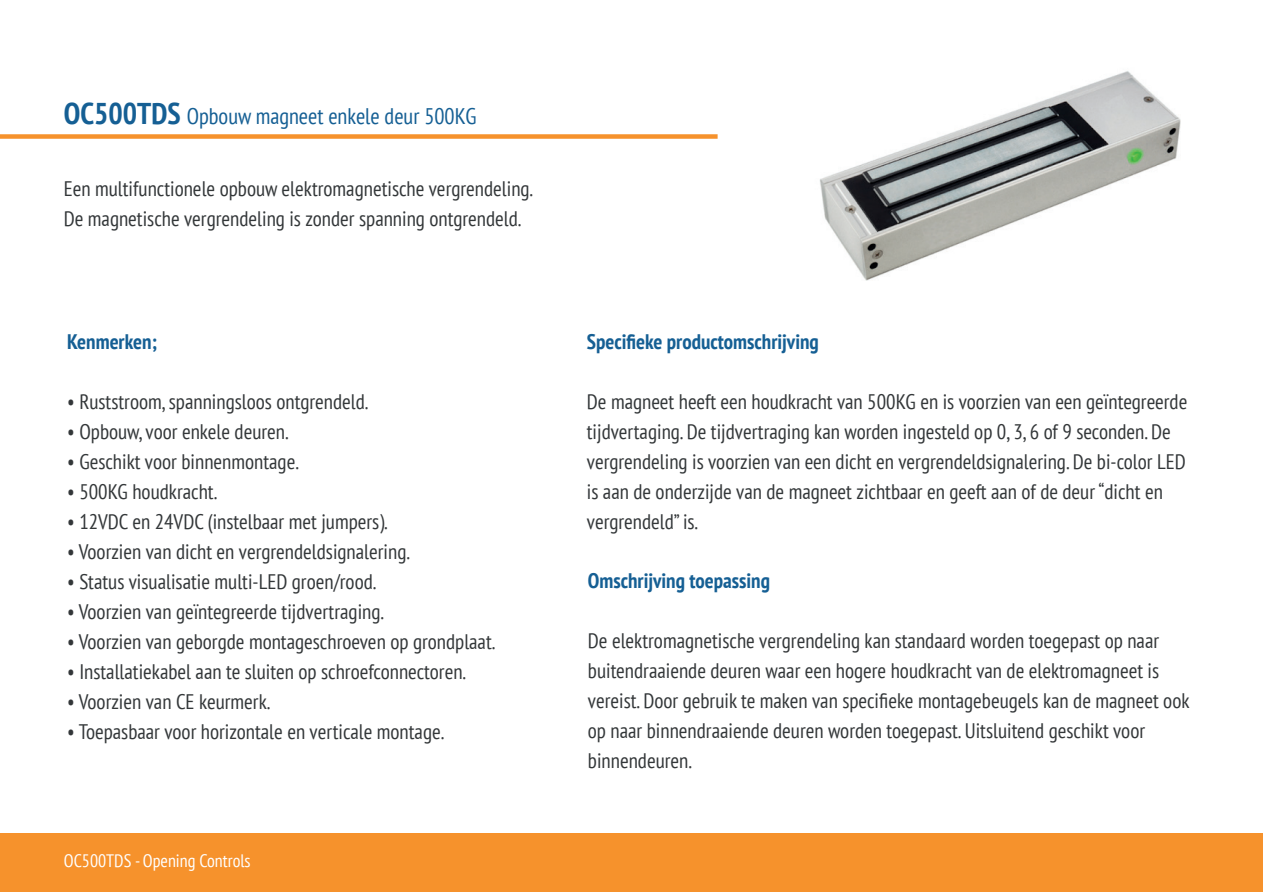
<style>
.page{position:relative;width:1263px;height:893px;background:#fff}
.page>*{position:absolute;margin:0;border:0;box-sizing:border-box;transform-origin:0 0}
.t1{font:condensed 22.5px "PT Sans";color:#155f94}
.t2{font:condensed 21px/30px "PT Sans";color:#333739}
.t3{font:700 condensed 21px "PT Sans";color:#155f94}
.t4{font:condensed 18px "PT Sans";color:#fff}
.s1{font-weight:700;font-size:30px}
</style>
<div class="page">
<div style="left:0;top:833px;width:1263px;height:59px;background:#f6922c"></div>
<div style="left:0;top:134px;width:718px;height:5px;background:#f6922c"></div>
<img style="left:819px;top:71px;width:361px;height:210px">
<p class="t1" style="left:64px;top:102px;width:414px"><span class="s1">OC500TDS</span> Opbouw magneet enkele deur 500KG</p>
<p class="t2" style="left:64px;top:173px;width:471px">Een multifunctionele opbouw elektromagnetische vergrendeling.<br>De magnetische vergrendeling is zonder spanning ontgrendeld.</p>
<p class="t3" style="left:67px;top:328px;width:91px">Kenmerken;</p>
<p class="t2" style="left:67px;top:386px;width:303px">• Ruststroom, spanningsloos ontgrendeld.</p>
<p class="t2" style="left:67px;top:416px;width:223px">• Opbouw, voor enkele deuren.</p>
<p class="t2" style="left:67px;top:446px;width:233px">• Geschikt voor binnenmontage.</p>
<p class="t2" style="left:67px;top:476px;width:152px">• 500KG houdkracht.</p>
<p class="t2" style="left:67px;top:506px;width:322px">• 12VDC en 24VDC (instelbaar met jumpers).</p>
<p class="t2" style="left:67px;top:536px;width:344px">• Voorzien van dicht en vergrendeldsignalering.</p>
<p class="t2" style="left:67px;top:566px;width:311px">• Status visualisatie multi-LED groen/rood.</p>
<p class="t2" style="left:67px;top:596px;width:318px">• Voorzien van geïntegreerde tijdvertraging.</p>
<p class="t2" style="left:67px;top:626px;width:430px">• Voorzien van geborgde montageschroeven op grondplaat.</p>
<p class="t2" style="left:67px;top:656px;width:401px">• Installatiekabel aan te sluiten op schroefconnectoren.</p>
<p class="t2" style="left:67px;top:686px;width:205px">• Voorzien van CE keurmerk.</p>
<p class="t2" style="left:67px;top:716px;width:379px">• Toepasbaar voor horizontale en verticale montage.</p>
<p class="t4" style="left:64px;top:849px;width:188px">OC500TDS - Opening Controls</p>
<p class="t3" style="left:587px;top:328px;width:233px">Specifieke productomschrijving</p>
<p class="t2" style="left:587px;top:386px;width:602px">De magneet heeft een houdkracht van 500KG en is voorzien van een geïntegreerde tijdvertaging. De tijdvertraging kan worden ingesteld op 0, 3, 6 of 9 seconden. De vergrendeling is voorzien van een dicht en vergrendeldsignalering. De bi-color LED is aan de onderzijde van de magneet zichtbaar en geeft aan of de deur “dicht en vergrendeld” is.</p>
<p class="t3" style="left:588px;top:567px;width:184px">Omschrijving toepassing</p>
<p class="t2" style="left:588px;top:625px;width:603px">De elektromagnetische vergrendeling kan standaard worden toegepast op naar buitendraaiende deuren waar een hogere houdkracht van de elektromagneet is vereist. Door gebruik te maken van specifieke montagebeugels kan de magneet ook op naar binnendraaiende deuren worden toegepast. Uitsluitend geschikt voor binnendeuren.</p>
</div>
